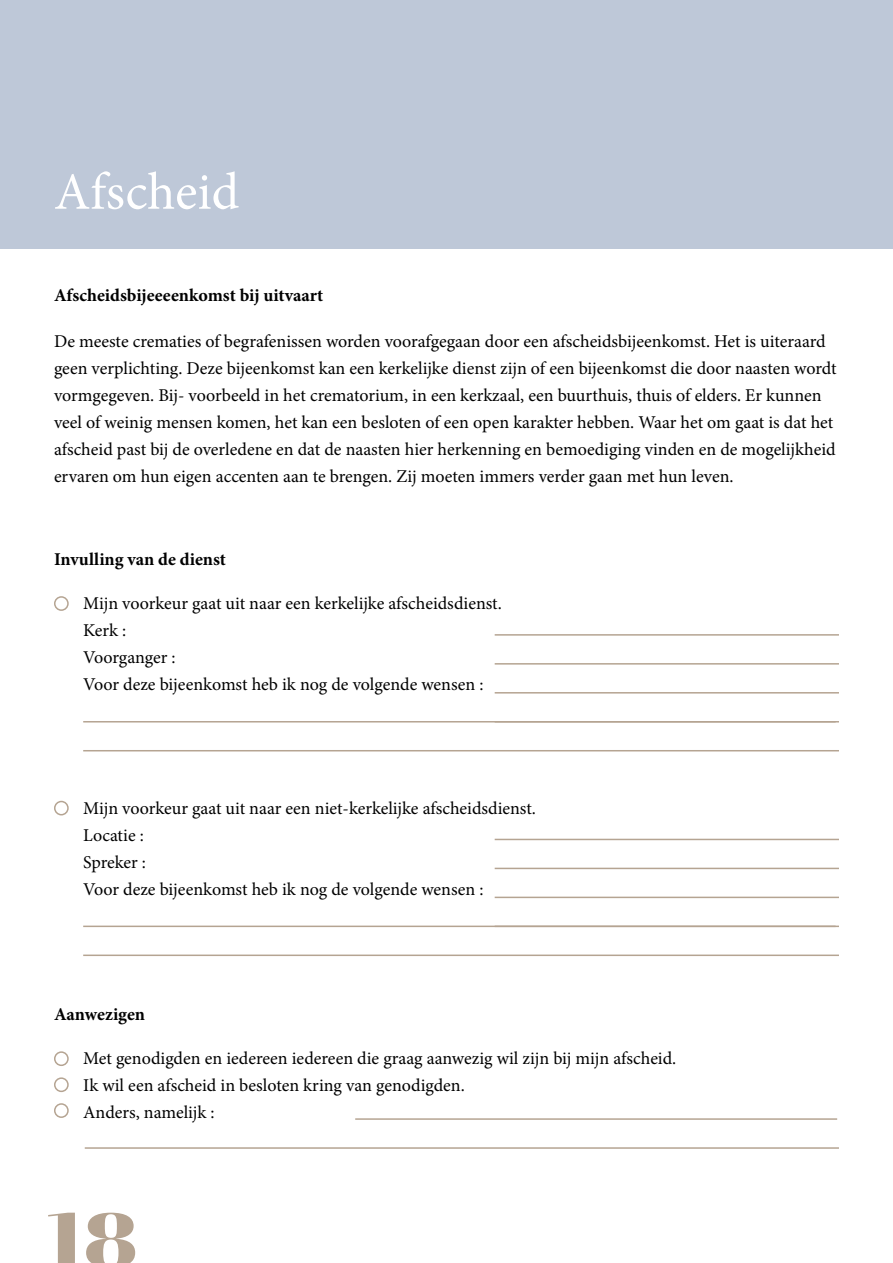
<style>
.page{position:relative;width:893px;height:1263px;background:#fff}
.page>*{position:absolute;margin:0;border:0;box-sizing:border-box;transform-origin:0 0}
.t1{font:75.6px "Abril Fatface";color:#b5a492;scale:1.16 1}
.t2{font:52.5px "Minion Pro";color:#fff}
.t3{font:18px/27px "Minion Pro";color:#000}
.t4{font:700 18px "Minion Pro";color:#000}
</style>
<div class="page">
<div style="left:0;top:0;width:893px;height:249px;background:#bec8d8"></div>
<div style="left:54px;top:1051px;width:15px;height:15px;border:2px solid #b5a492;border-radius:50%"></div>
<div style="left:54px;top:596px;width:15px;height:15px;border:2px solid #b5a492;border-radius:50%"></div>
<div style="left:54px;top:801px;width:15px;height:14px;border:2px solid #b5a492;border-radius:50%"></div>
<div style="left:54px;top:1077px;width:15px;height:15px;border:2px solid #b5a492;border-radius:50%"></div>
<div style="left:54px;top:1103px;width:15px;height:15px;border:2px solid #b5a492;border-radius:50%"></div>
<hr style="left:495px;top:634px;width:344px;height:2px;background:#b5a492">
<hr style="left:495px;top:839px;width:344px;height:1px;background:#b5a492">
<hr style="left:495px;top:692px;width:344px;height:1px;background:#b5a492">
<hr style="left:495px;top:897px;width:344px;height:1px;background:#b5a492">
<hr style="left:355px;top:1118px;width:482px;height:2px;background:#b5a492">
<hr style="left:495px;top:663px;width:344px;height:2px;background:#b5a492">
<hr style="left:495px;top:868px;width:344px;height:1px;background:#b5a492">
<hr style="left:83px;top:721px;width:756px;height:1px;background:#b5a492">
<hr style="left:83px;top:925px;width:756px;height:2px;background:#b5a492">
<hr style="left:83px;top:750px;width:756px;height:1px;background:#b5a492">
<hr style="left:83px;top:954px;width:756px;height:2px;background:#b5a492">
<hr style="left:85px;top:1147px;width:754px;height:2px;background:#b5a492">
<h2 class="t2" style="left:54px;top:157px;width:187px">Afscheid</h2>
<p class="t4" style="left:54px;top:282px;width:271px">Afscheidsbijeeeenkomst bij uitvaart</p>
<p class="t3" style="left:54px;top:328px;width:784px">De meeste crematies of begrafenissen worden voorafgegaan door een afscheidsbijeenkomst. Het is uiteraard geen verplichting. Deze bijeenkomst kan een kerkelijke dienst zijn of een bijeenkomst die door naasten wordt vormgegeven. Bij- voorbeeld in het crematorium, in een kerkzaal, een buurthuis, thuis of elders. Er kunnen veel of weinig mensen komen, het kan een besloten of een open karakter hebben. Waar het om gaat is dat het afscheid past bij de overledene en dat de naasten hier herkenning en bemoediging vinden en de mogelijkheid ervaren om hun eigen accenten aan te brengen. Zij moeten immers verder gaan met hun leven.</p>
<p class="t4" style="left:54px;top:546px;width:174px">Invulling van de dienst</p>
<p class="t3" style="left:83px;top:590px;width:420px">Mijn voorkeur gaat uit naar een kerkelijke afscheidsdienst.<br>Kerk :<br>Voorganger :<br>Voor deze bijeenkomst heb ik nog de volgende wensen :</p>
<p class="t3" style="left:83px;top:794px;width:454px">Mijn voorkeur gaat uit naar een niet-kerkelijke afscheidsdienst.<br>Locatie :<br>Spreker :<br>Voor deze bijeenkomst heb ik nog de volgende wensen :</p>
<p class="t4" style="left:54px;top:1001px;width:93px">Aanwezigen</p>
<p class="t3" style="left:83px;top:1045px;width:595px">Met genodigden en iedereen iedereen die graag aanwezig wil zijn bij mijn afscheid.<br>Ik wil een afscheid in besloten kring van genodigden.<br>Anders, namelijk :</p>
<h1 class="t1" style="left:47px;top:1186px;width:80px">18</h1>
</div>
